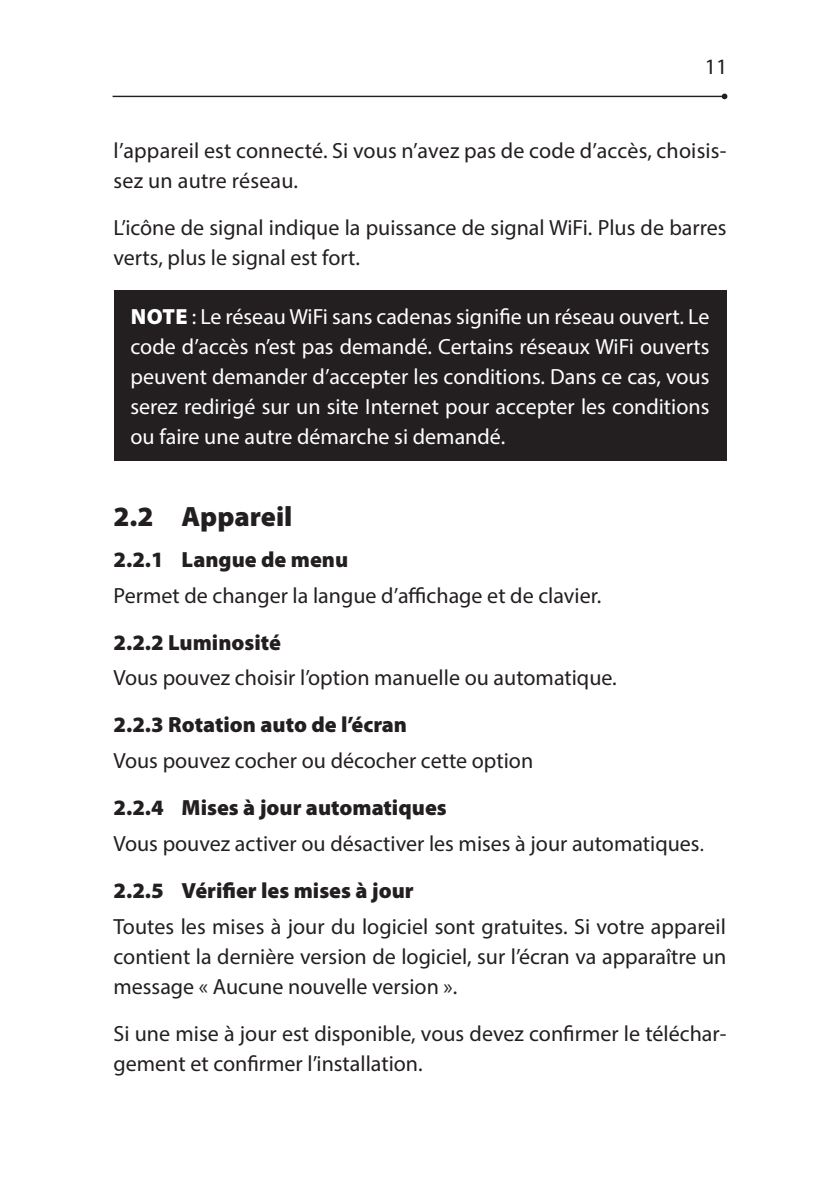
<style>
.page{position:relative;width:840px;height:1191px;background:#fff}
.page>*{position:absolute;margin:0;border:0;box-sizing:border-box;transform-origin:0 0}
.t1{font:900 28px "Myriad Pro";color:#231f20}
.body{font:22px/30px "Myriad Pro";color:#231f20}
.Normalny{font:22px/30px "Myriad Pro";color:#fff;text-align:justify}
.t2{font:900 22px "Myriad Pro";color:#231f20}
.s1{font-weight:900}
.s2{font-size:20px}
</style>
<div class="page">
<hr style="left:112px;top:96px;width:612px;height:1px;background:#231f20">
<svg style="left:721px;top:94px;width:6px;height:5px"></svg>
<div style="left:113px;top:290px;width:613px;height:171px;background:#231f20"></div>
<p class="body" style="left:704px;top:51px;width:24px">11</p>
<p class="body" style="left:113px;top:136px;width:614px">l’appareil est connecté. Si vous n’avez pas de code d’accès, choisis&shy;sez un autre réseau.</p>
<p class="body" style="left:113px;top:213px;width:614px">L’icône de signal indique la puissance de signal WiFi. Plus de barres verts, plus le signal est fort.</p>
<p class="Normalny" style="left:130px;top:301px;width:580px"><span class="s1">NOTE</span> : Le réseau WiFi sans cadenas signifie un réseau ouvert. Le code d’accès n’est pas demandé. Certains réseaux WiFi ouverts peuvent demander d’accepter les conditions. Dans ce cas, vous serez redirigé sur un site Internet pour accepter les conditions ou faire une autre démarche si demandé.</p>
<p class="t1" style="left:113px;top:497px;width:180px">2.2 Appareil</p>
<p class="t2" style="left:113px;top:545px;width:236px">2.2.1 Langue de menu</p>
<p class="body" style="left:113px;top:580px;width:489px">Permet de changer la langue d’affichage et de clavier.</p>
<p class="t2" style="left:113px;top:627px;width:169px">2.2.2 Luminosité</p>
<p class="body" style="left:113px;top:662px;width:504px">Vous pouvez choisir l’option manuelle ou automatique.</p>
<p class="t2" style="left:113px;top:710px;width:295px">2.2.3 Rotation auto de l’écran</p>
<p class="body" style="left:113px;top:745px;width:421px">Vous pouvez cocher ou décocher cette option</p>
<p class="t2" style="left:113px;top:793px;width:334px">2.2.4 Mises à jour automatiques</p>
<p class="body" style="left:113px;top:828px;width:591px">Vous pouvez activer ou désactiver les mises à jour automatiques<span class="s2">.</span></p>
<p class="t2" style="left:113px;top:875px;width:301px">2.2.5 Vérifier les mises à jour</p>
<p class="body" style="left:113px;top:910px;width:614px;text-align:justify">Toutes les mises à jour du logiciel sont gratuites. Si votre appareil contient la dernière version de logiciel, sur l’écran va apparaître un message « Aucune nouvelle version ».</p>
<p class="body" style="left:113px;top:1017px;width:614px">Si une mise à jour est disponible, vous devez confirmer le téléchar&shy;gement et confirmer l’installation.</p>
</div>
